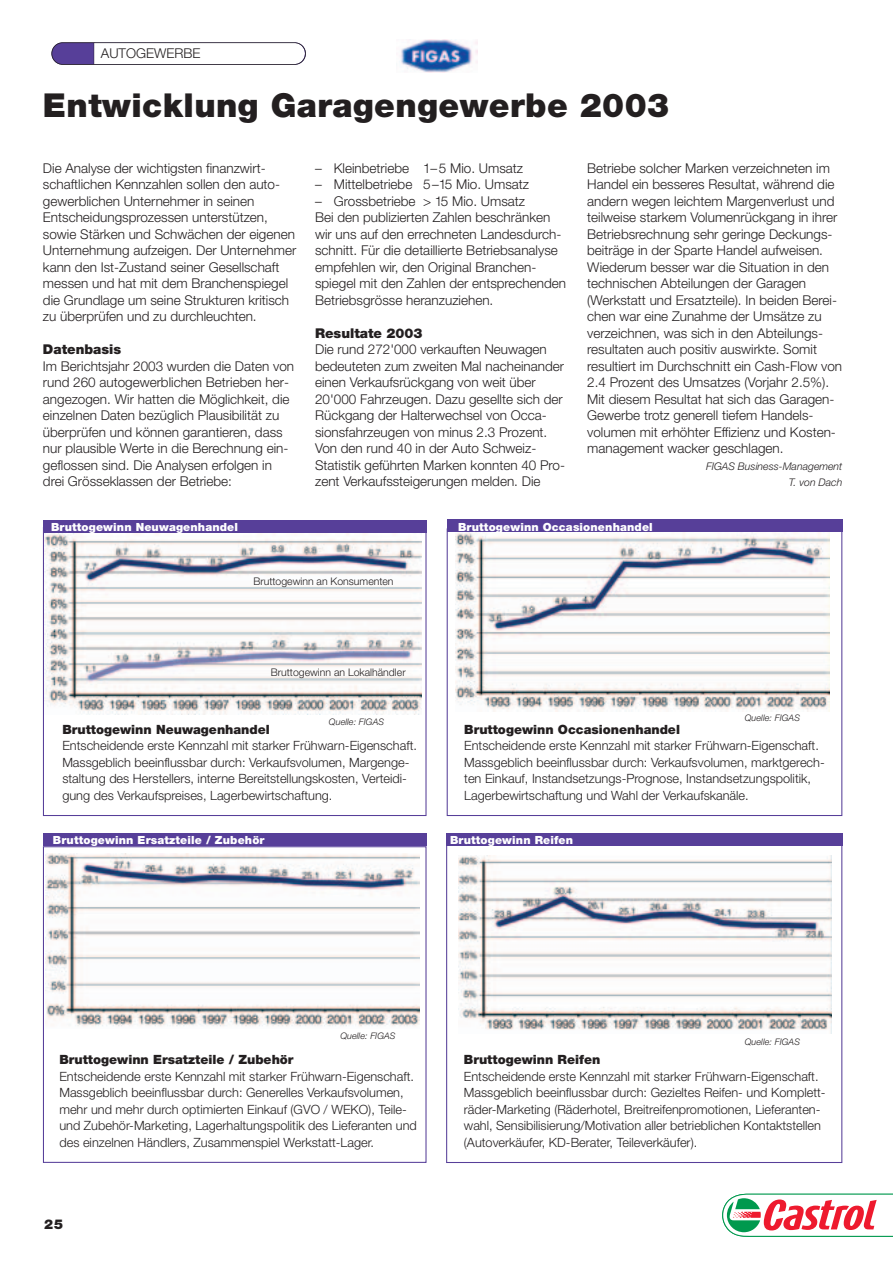
<style>
.page{position:relative;width:893px;height:1263px;background:#fff}
.page>*{position:absolute;margin:0;border:0;box-sizing:border-box;transform-origin:0 0}
.t1{font:900 33px "Helvetica Neue";letter-spacing:.015em;color:#231f20}
.t2{font:300 13.5px/16.5px "Helvetica Neue";color:#231f20}
.t3{font:900 13.5px "Helvetica Neue";color:#231f20}
.t4{font:300 12.75px/16.5px "Helvetica Neue";color:#231f20}
.t5{font:900 12.75px "Helvetica Neue";color:#231f20}
.t6{font:900 11.25px "Helvetica Neue";letter-spacing:.015em;color:#fff}
.t7{font:300 10.5px "Helvetica Neue";color:#231f20}
.t8{font:italic 300 10.5px/16.5px "Helvetica Neue";color:#231f20;text-align:right}
.t9{font:italic 300 9px "Helvetica Neue";letter-spacing:.01em;color:#231f20}
</style>
<div class="page">
<img style="left:45px;top:534px;width:376px;height:180px">
<div style="left:51px;top:42px;width:255px;height:23px;background:#573f99;border-radius:11px"></div>
<div style="left:94px;top:43px;width:211px;height:21px;background:#fff"></div>
<div style="left:51px;top:42px;width:255px;height:23px;border:2px solid #231f20;border-radius:11px"></div>
<div style="left:447px;top:520px;width:395px;height:12px;background:#573f99"></div>
<img style="left:455px;top:532px;width:374px;height:179px">
<div style="left:447px;top:528px;width:395px;height:288px;border:1px solid #573f99"></div>
<div style="left:43px;top:520px;width:384px;height:12px;background:#573f99"></div>
<div style="left:43px;top:833px;width:384px;height:13px;background:#573f99"></div>
<img style="left:45px;top:853px;width:375px;height:174px">
<div style="left:43px;top:846px;width:384px;height:317px;border:1px solid #573f99"></div>
<div style="left:446px;top:833px;width:396px;height:13px;background:#573f99"></div>
<img style="left:458px;top:856px;width:373px;height:178px">
<div style="left:446px;top:844px;width:396px;height:319px;border:1px solid #573f99"></div>
<img style="left:399px;top:40px;width:79px;height:33px">
<svg style="left:722px;top:1194px;width:171px;height:43px"></svg>
<p class="t2" style="left:101px;top:46px;width:101px">AUTOGEWERBE</p>
<h1 class="t1" style="left:43px;top:93px;width:628px">Entwicklung Garagengewerbe 2003</h1>
<p class="t2" style="left:43px;top:161px;width:255px">Die Analyse der wichtigsten finanzwirt&shy;schaftlichen Kennzahlen sollen den auto&shy;gewerblichen Unternehmer in seinen Entscheidungsprozessen unterstützen, sowie Stärken und Schwächen der eigenen Unternehmung aufzeigen. Der Unternehmer kann den Ist-Zustand seiner Gesellschaft messen und hat mit dem Branchenspiegel die Grundlage um seine Strukturen kritisch zu überprüfen und zu durchleuchten.</p>
<p class="t3" style="left:43px;top:345px;width:80px">Datenbasis</p>
<p class="t2" style="left:43px;top:359px;width:253px">Im Berichtsjahr 2003 wurden die Daten von rund 260 autogewerblichen Betrieben her&shy;angezogen. Wir hatten die Möglichkeit, die einzelnen Daten bezüglich Plausibilität zu überprüfen und können garantieren, dass nur plausible Werte in die Berechnung ein&shy;geflossen sind. Die Analysen erfolgen in drei Grösseklassen der Betriebe:</p>
<p class="t6" style="left:51px;top:523px;width:189px">Bruttogewinn Neuwagenhandel</p>
<p class="t2" style="left:315px;top:161px;width:209px">– Kleinbetriebe 1–5 Mio. Umsatz</p>
<p class="t2" style="left:315px;top:178px;width:215px">– Mittelbetriebe 5–15 Mio. Umsatz</p>
<p class="t2" style="left:315px;top:194px;width:253px">– Grossbetriebe &gt; 15 Mio. Umsatz<br>Bei den publizierten Zahlen beschränken wir uns auf den errechneten Landesdurch&shy;schnitt. Für die detaillierte Betriebsanalyse empfehlen wir, den Original Branchen&shy;spiegel mit den Zahlen der entsprechenden Betriebsgrösse heranzuziehen.</p>
<p class="t3" style="left:315px;top:328px;width:109px">Resultate 2003</p>
<p class="t2" style="left:315px;top:343px;width:252px">Die rund 272'000 verkauften Neuwagen bedeuteten zum zweiten Mal nacheinander einen Verkaufsrückgang von weit über 20'000 Fahrzeugen. Dazu gesellte sich der Rückgang der Halterwechsel von Occa&shy;sionsfahrzeugen von minus 2.3 Prozent.<br>Von den rund 40 in der Auto Schweiz-Statistik geführten Marken konnten 40 Pro&shy;zent Verkaufssteigerungen melden. Die</p>
<p class="t2" style="left:587px;top:161px;width:256px">Betriebe solcher Marken verzeichneten im Handel ein besseres Resultat, während die andern wegen leichtem Margenverlust und teilweise starkem Volumenrückgang in ihrer Betriebsrechnung sehr geringe Deckungs&shy;beiträge in der Sparte Handel aufweisen.<br>Wiederum besser war die Situation in den technischen Abteilungen der Garagen (Werkstatt und Ersatzteile). In beiden Berei&shy;chen war eine Zunahme der Umsätze zu verzeichnen, was sich in den Abteilungs&shy;resultaten auch positiv auswirkte. Somit resultiert im Durchschnitt ein Cash-Flow von 2.4 Prozent des Umsatzes (Vorjahr 2.5%).<br>Mit diesem Resultat hat sich das Garagen-Gewerbe trotz generell tiefem Handels&shy;volumen mit erhöhter Effizienz und Kosten&shy;management wacker geschlagen.</p>
<p class="t8" style="left:706px;top:459px;width:138px">FIGAS Business-Management<br>T. von Dach</p>
<p class="t6" style="left:458px;top:522px;width:196px">Bruttogewinn Occasionenhandel</p>
<p class="t7" style="left:253px;top:577px;width:142px">Bruttogewinn an Konsumenten</p>
<p class="t7" style="left:271px;top:668px;width:136px">Bruttogewinn an Lokalhändler</p>
<p class="t9" style="left:329px;top:718px;width:57px">Quelle: FIGAS</p>
<p class="t5" style="left:62px;top:725px;width:209px">Bruttogewinn Neuwagenhandel</p>
<p class="t4" style="left:62px;top:739px;width:356px">Entscheidende erste Kennzahl mit starker Frühwarn-Eigenschaft.<br>Massgeblich beeinflussbar durch: Verkaufsvolumen, Margenge&shy;staltung des Herstellers, interne Bereitstellungskosten, Verteidi&shy;gung des Verkaufspreises, Lagerbewirtschaftung.</p>
<p class="t9" style="left:745px;top:714px;width:57px">Quelle: FIGAS</p>
<p class="t5" style="left:464px;top:725px;width:217px">Bruttogewinn Occasionenhandel</p>
<p class="t4" style="left:464px;top:739px;width:362px">Entscheidende erste Kennzahl mit starker Frühwarn-Eigenschaft.<br>Massgeblich beeinflussbar durch: Verkaufsvolumen, marktgerech&shy;ten Einkauf, Instandsetzungs-Prognose, Instandsetzungspolitik, Lagerbewirtschaftung und Wahl der Verkaufskanäle.</p>
<p class="t6" style="left:53px;top:836px;width:213px">Bruttogewinn Ersatzteile / Zubehör</p>
<p class="t6" style="left:450px;top:836px;width:125px">Bruttogewinn Reifen</p>
<p class="t9" style="left:340px;top:1033px;width:57px">Quelle: FIGAS</p>
<p class="t5" style="left:59px;top:1055px;width:236px">Bruttogewinn Ersatzteile / Zubehör</p>
<p class="t4" style="left:59px;top:1069px;width:359px">Entscheidende erste Kennzahl mit starker Frühwarn-Eigenschaft.<br>Massgeblich beeinflussbar durch: Generelles Verkaufsvolumen, mehr und mehr durch optimierten Einkauf (GVO / WEKO), Teile&shy;und Zubehör-Marketing, Lagerhaltungspolitik des Lieferanten und des einzelnen Händlers, Zusammenspiel Werkstatt-Lager.</p>
<p class="t3" style="left:44px;top:1219px;width:20px">25</p>
<p class="t9" style="left:745px;top:1038px;width:57px">Quelle: FIGAS</p>
<p class="t5" style="left:464px;top:1055px;width:138px">Bruttogewinn Reifen</p>
<p class="t4" style="left:464px;top:1069px;width:363px">Entscheidende erste Kennzahl mit starker Frühwarn-Eigenschaft.<br>Massgeblich beeinflussbar durch: Gezieltes Reifen- und Komplett&shy;räder-Marketing (Räderhotel, Breitreifenpromotionen, Lieferanten&shy;wahl, Sensibilisierung/Motivation aller betrieblichen Kontaktstellen (Autoverkäufer, KD-Berater, Teileverkäufer).</p>
</div>
